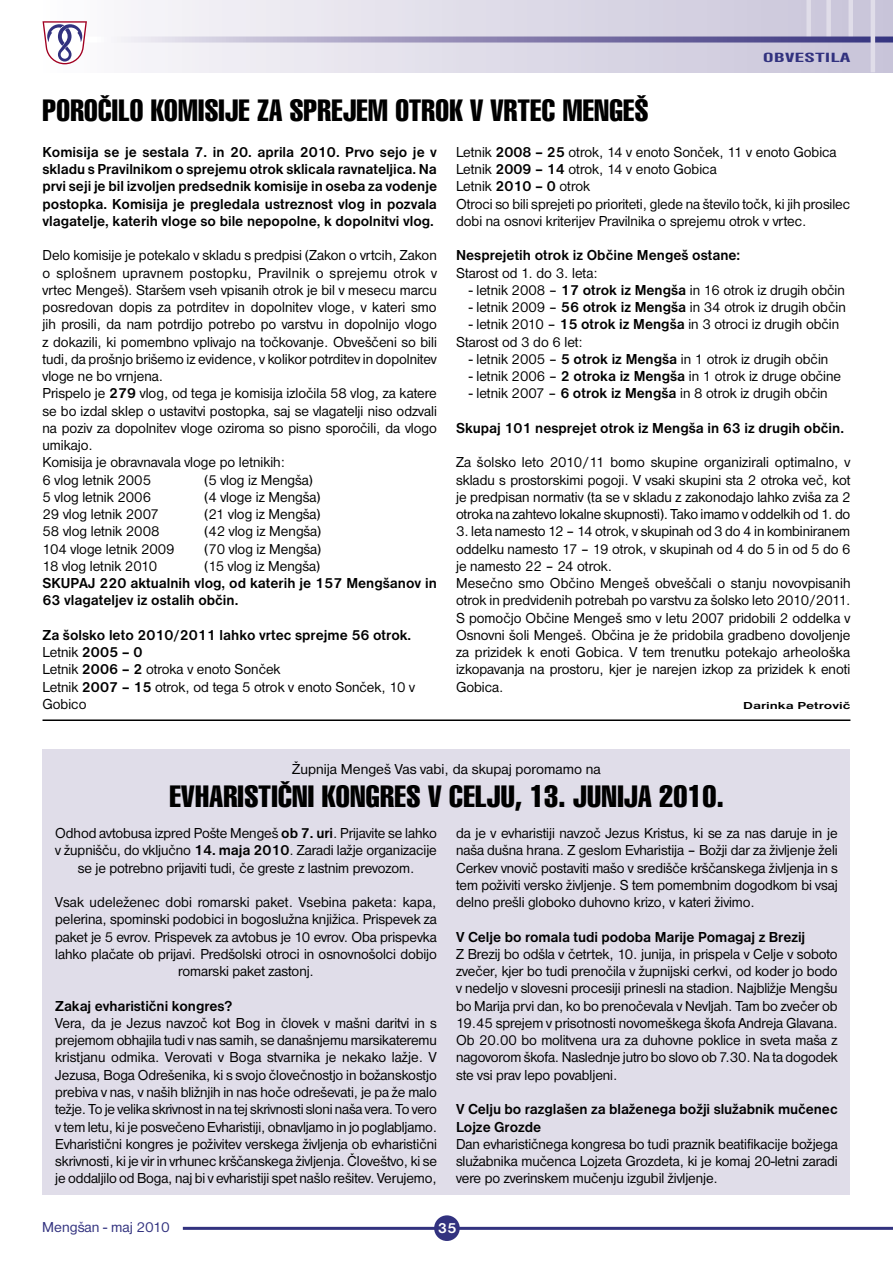
<style>
.page{position:relative;width:893px;height:1263px;background:#fff}
.page>*{position:absolute;margin:0;border:0;box-sizing:border-box;transform-origin:0 0}
.t1{font:extra-condensed 30px "Swiss 911 BT";letter-spacing:.01em;color:#000}
.t2{font:15px/17.2px "Nimbus San DEE";color:#000}
.t3{font:700 15px/17.2px "Nimbus San DEE";color:#000}
.t4{font:15px "Nimbus San DEE";color:#32327f}
.t5{font:700 15px "Nimbus San DEE";color:#fff}
.t6{font:700 condensed 13.8px "Nimbus San DEE";color:#32327f;scale:2 1}
.t7{font:700 10.5px "Nimbus San DEE";color:#000;scale:1.39 1}
.s1{font-weight:700}
</style>
<div class="page">
<div style="left:43px;top:0;width:850px;height:72px;background:linear-gradient(to right,#fbfafc,#c5c1d7)"></div>
<div style="left:806px;top:0;width:5px;height:41px;background:#e0dde9"></div>
<div style="left:826px;top:0;width:5px;height:41px;background:#e0dde9"></div>
<div style="left:848px;top:0;width:5px;height:41px;background:#e0dde9"></div>
<svg style="left:87px;top:37px;width:806px;height:6px;background:#9792b9"></svg>
<hr style="left:871px;top:0;width:4px;height:72px;background:#e0dde9">
<hr style="left:183px;top:1227px;width:710px;height:3px;background:#32327f">
<div style="left:434px;top:1215px;width:26px;height:26px;background:#32327f;border-radius:50%"></div>
<svg style="left:43px;top:21px;width:44px;height:43px"></svg>
<div style="left:43px;top:750px;width:807px;height:445px;background:#e0dde9"></div>
<hr style="left:43px;top:719px;width:807px;height:2px;background:#000">
<h1 class="t1" style="left:43px;top:93px;width:607px">POROČILO KOMISIJE ZA SPREJEM OTROK V VRTEC MENGEŠ</h1>
<p class="t6" style="left:763px;top:50px;width:45px">OBVESTILA</p>
<p class="t3" style="left:43px;top:143px;width:396px;text-align:justify">Komisija se je sestala 7. in 20. aprila 2010. Prvo sejo je v skladu s Pravilnikom o sprejemu otrok sklicala ravnateljica. Na prvi seji je bil izvoljen predsednik komisije in oseba za vodenje postopka. Komisija je pregledala ustreznost vlog in pozvala vlagatelje, katerih vloge so bile nepopolne, k dopolnitvi vlog.</p>
<p class="t2" style="left:43px;top:247px;width:396px">Delo komisije je potekalo v skladu s predpisi (Zakon o vrtcih, Zakon o splošnem upravnem postopku, Pravilnik o sprejemu otrok v vrtec Mengeš). Staršem vseh vpisanih otrok je bil v mesecu marcu posredovan dopis za potrditev in dopolnitev vloge, v kateri smo jih prosili, da nam potrdijo potrebo po varstvu in dopolnijo vlogo z dokazili, ki pomembno vplivajo na točkovanje. Obveščeni so bili tudi, da prošnjo brišemo iz evidence, v kolikor potrditev in dopolnitev vloge ne bo vrnjena.<br>Prispelo je <span class="s1">279</span> vlog, od tega je komisija izločila 58 vlog, za katere se bo izdal sklep o ustavitvi postopka, saj se vlagatelji niso odzvali na poziv za dopolnitev vloge oziroma so pisno sporočili, da vlogo umikajo.<br>Komisija je obravnavala vloge po letnikih:<br>6 vlog letnik 2005</p>
<p class="t2" style="left:205px;top:471px;width:110px">(5 vlog iz Mengša)</p>
<p class="t2" style="left:43px;top:488px;width:110px">5 vlog letnik 2006</p>
<p class="t2" style="left:205px;top:488px;width:117px">(4 vloge iz Mengša)</p>
<p class="t2" style="left:43px;top:506px;width:118px">29 vlog letnik 2007</p>
<p class="t2" style="left:205px;top:506px;width:117px">(21 vlog iz Mengša)</p>
<p class="t2" style="left:43px;top:523px;width:119px">58 vlog letnik 2008</p>
<p class="t2" style="left:205px;top:523px;width:118px">(42 vlog iz Mengša)</p>
<p class="t2" style="left:43px;top:540px;width:134px">104 vloge letnik 2009</p>
<p class="t2" style="left:205px;top:540px;width:118px">(70 vlog iz Mengša)</p>
<p class="t2" style="left:43px;top:557px;width:116px">18 vlog letnik 2010</p>
<p class="t2" style="left:205px;top:557px;width:117px">(15 vlog iz Mengša)</p>
<p class="t3" style="left:43px;top:575px;width:396px">SKUPAJ 220 aktualnih vlog, od katerih je 157 Mengšanov in<br>63 vlagateljev iz ostalih občin.</p>
<p class="t2" style="left:43px;top:626px;width:374px"><span class="s1">Za šolsko leto 2010/2011 lahko vrtec sprejme 56 otrok.<br></span>Letnik <span class="s1">2005 – 0<br></span>Letnik <span class="s1">2006 – 2</span> otroka v enoto Sonček<br>Letnik <span class="s1">2007 – 15</span> otrok, od tega 5 otrok v enoto Sonček, 10 v Gobico</p>
<p class="t2" style="left:456px;top:143px;width:396px">Letnik <span class="s1">2008 – 25</span> otrok, 14 v enoto Sonček, 11 v enoto Gobica Letnik <span class="s1">2009 – 14</span> otrok, 14 v enoto Gobica<br>Letnik <span class="s1">2010 – 0</span> otrok<br>Otroci so bili sprejeti po prioriteti, glede na število točk, ki jih prosilec dobi na osnovi kriterijev Pravilnika o sprejemu otrok v vrtec.</p>
<p class="t3" style="left:456px;top:247px;width:286px">Nesprejetih otrok iz Občine Mengeš ostane:</p>
<p class="t2" style="left:456px;top:264px;width:143px">Starost od 1. do 3. leta:</p>
<p class="t2" style="left:469px;top:281px;width:378px">- letnik 2008 – <span class="s1">17 otrok iz Mengša</span> in 16 otrok iz drugih občin</p>
<p class="t2" style="left:469px;top:299px;width:378px">- letnik 2009 – <span class="s1">56 otrok iz Mengša</span> in 34 otrok iz drugih občin</p>
<p class="t2" style="left:456px;top:316px;width:385px;text-indent:13px">- letnik 2010 – <span class="s1">15 otrok iz Mengša</span> in 3 otroci iz drugih občin<br>Starost od 3 do 6 let:</p>
<p class="t2" style="left:469px;top:350px;width:361px">- letnik 2005 – <span class="s1">5 otrok iz Mengša</span> in 1 otrok iz drugih občin</p>
<p class="t2" style="left:469px;top:368px;width:374px">- letnik 2006 – <span class="s1">2 otroka iz Mengša</span> in 1 otrok iz druge občine</p>
<p class="t2" style="left:469px;top:385px;width:360px">- letnik 2007 – <span class="s1">6 otrok iz Mengša</span> in 8 otrok iz drugih občin</p>
<p class="t3" style="left:456px;top:419px;width:389px">Skupaj 101 nesprejet otrok iz Mengša in 63 iz drugih občin.</p>
<p class="t2" style="left:456px;top:454px;width:396px;text-align:justify">Za šolsko leto 2010/11 bomo skupine organizirali optimalno, v skladu s prostorskimi pogoji. V vsaki skupini sta 2 otroka več, kot je predpisan normativ (ta se v skladu z zakonodajo lahko zviša za 2 otroka na zahtevo lokalne skupnosti). Tako imamo v oddelkih od 1. do</p>
<p class="t2" style="left:456px;top:523px;width:396px">3. leta namesto 12 – 14 otrok, v skupinah od 3 do 4 in kombiniranem oddelku namesto 17 – 19 otrok, v skupinah od 4 do 5 in od 5 do 6 je namesto 22 – 24 otrok.<br>Mesečno smo Občino Mengeš obveščali o stanju novovpisanih otrok in predvidenih potrebah po varstvu za šolsko leto 2010/2011.<br>S pomočjo Občine Mengeš smo v letu 2007 pridobili 2 oddelka v Osnovni šoli Mengeš. Občina je že pridobila gradbeno dovoljenje za prizidek k enoti Gobica. V tem trenutku potekajo arheološka izkopavanja na prostoru, kjer je narejen izkop za prizidek k enoti Gobica.</p>
<p class="t7" style="left:743px;top:699px;width:79px">Darinka Petrovič</p>
<p class="t2" style="left:292px;top:760px;width:310px">Župnija Mengeš Vas vabi, da skupaj poromamo na</p>
<h1 class="t1" style="left:169px;top:779px;width:418px">EVHARISTIČNI KONGRES V CELJU, 13. JUNIJA</h1>
<h1 class="t1" style="left:659px;top:779px;width:66px">2010.</h1>
<p class="t2" style="left:55px;top:825px;width:383px;text-align:center">Odhod avtobusa izpred Pošte Mengeš <span class="s1">ob 7. uri</span>. Prijavite se lahko v župnišču, do vključno <span class="s1">14. maja 2010</span>. Zaradi lažje organizacije se je potrebno prijaviti tudi, če greste z lastnim prevozom.</p>
<p class="t2" style="left:55px;top:894px;width:383px;text-align:center">Vsak udeleženec dobi romarski paket. Vsebina paketa: kapa, pelerina, spominski podobici in bogoslužna knjižica. Prispevek za paket je 5 evrov. Prispevek za avtobus je 10 evrov. Oba prispevka lahko plačate ob prijavi. Predšolski otroci in osnovnošolci dobijo romarski paket zastonj.</p>
<p class="t3" style="left:55px;top:997px;width:178px">Zakaj evharistični kongres?</p>
<p class="t2" style="left:55px;top:1014px;width:383px;text-align:justify">Vera, da je Jezus navzoč kot Bog in človek v mašni daritvi in s prejemom obhajila tudi v nas samih, se današnjemu marsikateremu kristjanu odmika. Verovati v Boga stvarnika je nekako lažje. V Jezusa, Boga Odrešenika, ki s svojo človečnostjo in božanskostjo prebiva v nas, v naših bližnjih in nas hoče odreševati, je pa že malo težje. To je velika skrivnost in na tej skrivnosti sloni naša vera. To vero v tem letu, ki je posvečeno Evharistiji, obnavljamo in jo poglabljamo.<br>Evharistični kongres je poživitev verskega življenja ob evharistični skrivnosti, ki je vir in vrhunec krščanskega življenja. Človeštvo, ki se je oddaljilo od Boga, naj bi v evharistiji spet našlo rešitev. Verujemo,</p>
<p class="t2" style="left:456px;top:825px;width:383px;text-align:justify">da je v evharistiji navzoč Jezus Kristus, ki se za nas daruje in je naša dušna hrana. Z geslom Evharistija – Božji dar za življenje želi Cerkev vnovič postaviti mašo v središče krščanskega življenja in s tem poživiti versko življenje. S tem pomembnim dogodkom bi vsaj delno prešli globoko duhovno krizo, v kateri živimo.</p>
<p class="t3" style="left:456px;top:928px;width:351px">V Celje bo romala tudi podoba Marije Pomagaj z Brezij</p>
<p class="t2" style="left:456px;top:945px;width:383px;text-align:justify">Z Brezij bo odšla v četrtek, 10. junija, in prispela v Celje v soboto zvečer, kjer bo tudi prenočila v župnijski cerkvi, od koder jo bodo v nedeljo v slovesni procesiji prinesli na stadion. Najbližje Mengšu bo Marija prvi dan, ko bo prenočevala v Nevljah. Tam bo zvečer ob 19.45 sprejem v prisotnosti novomeškega škofa Andreja Glavana.<br>Ob 20.00 bo molitvena ura za duhovne poklice in sveta maša z nagovorom škofa. Naslednje jutro bo slovo ob 7.30. Na ta dogodek ste vsi prav lepo povabljeni.</p>
<p class="t3" style="left:456px;top:1101px;width:383px">V Celju bo razglašen za blaženega božji služabnik mučenec<br>Lojze Grozde</p>
<p class="t2" style="left:456px;top:1135px;width:383px;text-align:justify">Dan evharističnega kongresa bo tudi praznik beatifikacije božjega služabnika mučenca Lojzeta Grozdeta, ki je komaj 20-letni zaradi vere po zverinskem mučenju izgubil življenje.</p>
<p class="t4" style="left:42px;top:1219px;width:129px">Mengšan - maj 2010</p>
<p class="t5" style="left:438px;top:1219px;width:20px">35</p>
</div>
